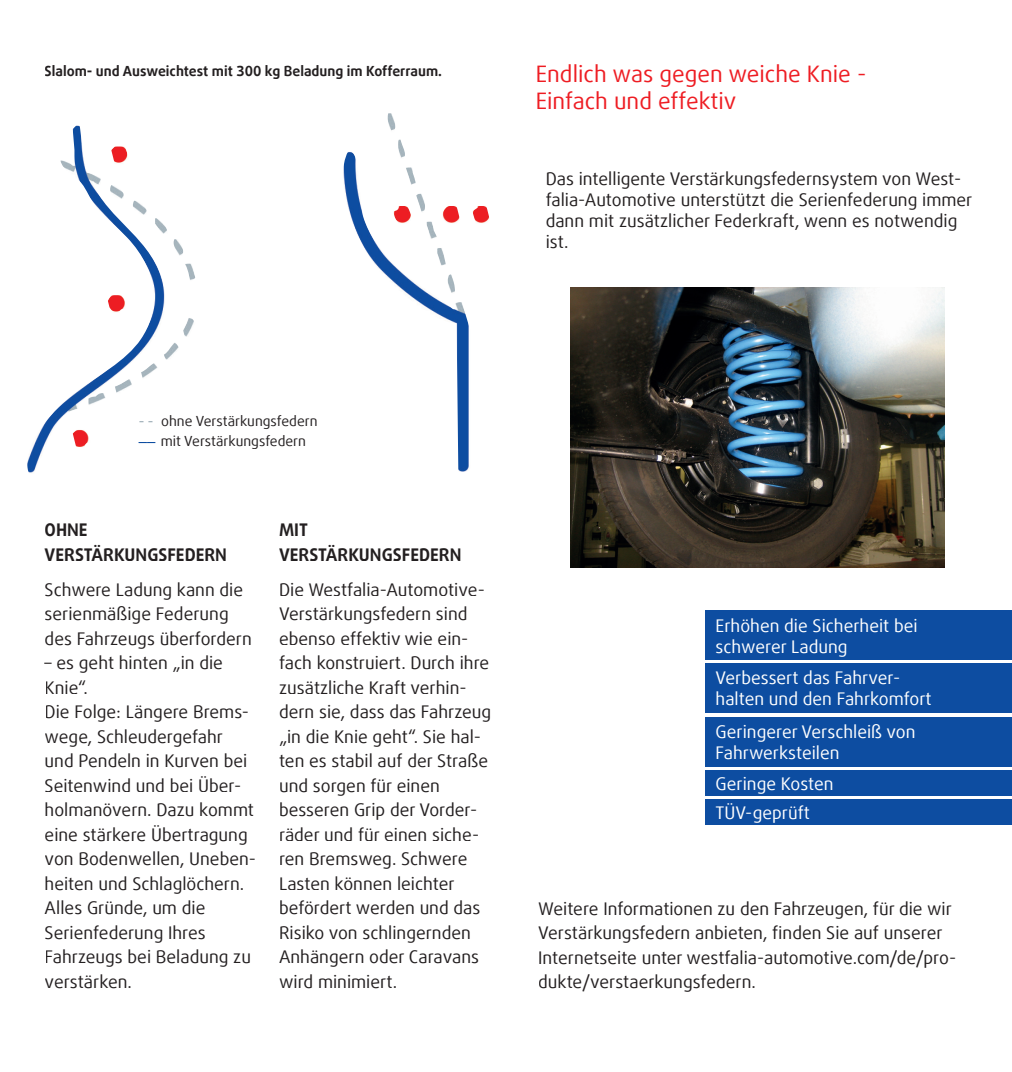
<style>
.page{position:relative;width:1012px;height:1072px;background:#fff}
.page>*{position:absolute;margin:0;border:0;box-sizing:border-box;transform-origin:0 0}
.t1{font:22.75px/26.2px "Daxline Offc";color:#ee1d23}
.t2{font:17.5px/24.5px "Daxline Offc";color:#231f20}
.t3{font:17.5px/21px "Daxline Offc";color:#fff}
.t4{font:700 17.5px/24.5px "Daxline Offc";color:#231f20}
.t5{font:700 14px "Daxline Offc";color:#231f20}
.t6{font:14px/19.2px "Daxline Offc";color:#231f20}
.s1{font-weight:700;color:#a7b6be}
</style>
<div class="page">
<img style="left:571px;top:287px;width:374px;height:281px">
<img style="left:27px;top:113px;width:368px;height:359px">
<div style="left:706px;top:610px;width:306px;height:50px;background:#0d4da1"></div>
<div style="left:706px;top:663px;width:306px;height:50px;background:#0d4da1"></div>
<div style="left:706px;top:717px;width:306px;height:49px;background:#0d4da1"></div>
<div style="left:706px;top:799px;width:306px;height:26px;background:#0d4da1"></div>
<div style="left:706px;top:770px;width:306px;height:25px;background:#0d4da1"></div>
<p class="t5" style="left:45px;top:61px;width:399px">Slalom- und Ausweichtest mit 300 kg Beladung im Kofferraum.</p>
<h1 class="t1" style="left:536px;top:61px;width:332px">Endlich was gegen weiche Knie -<br>Einfach und effektiv</h1>
<p class="t2" style="left:546px;top:168px;width:428px;line-height:21px">Das intelligente Verstärkungsfedernsystem von West&shy;falia-Automotive unterstützt die Serienfederung immer dann mit zusätzlicher Federkraft, wenn es notwendig ist.</p>
<p class="t6" style="left:139px;top:412px;width:180px"><span class="s1">- -</span> ohne Verstärkungsfedern <sup>__</sup> mit Verstärkungsfedern</p>
<p class="t4" style="left:45px;top:517px;width:184px">OHNE<br>VERSTÄRKUNGSFEDERN</p>
<p class="t2" style="left:45px;top:577px;width:209px">Schwere Ladung kann die serienmäßige Federung des Fahrzeugs überfordern</p>
<p class="t2" style="left:45px;top:650px;width:213px">– es geht hinten „in die<br>Knie“.<br>Die Folge: Längere Brems&shy;wege, Schleudergefahr und Pendeln in Kurven bei<br>Seitenwind und bei Über&shy;holmanövern. Dazu kommt eine stärkere Übertragung von Bodenwellen, Uneben&shy;heiten und Schlaglöchern.<br>Alles Gründe, um die<br>Serienfederung Ihres<br>Fahrzeugs bei Beladung zu verstärken.</p>
<p class="t4" style="left:279px;top:517px;width:184px">MIT<br>VERSTÄRKUNGSFEDERN</p>
<p class="t2" style="left:279px;top:577px;width:214px">Die Westfalia-Automotive-<br>Verstärkungsfedern sind ebenso effektiv wie ein&shy;fach konstruiert. Durch ihre zusätzliche Kraft verhin&shy;dern sie, dass das Fahrzeug „in die Knie geht“. Sie hal&shy;ten es stabil auf der Straße und sorgen für einen besseren Grip der Vorder&shy;räder und für einen siche&shy;ren Bremsweg. Schwere<br>Lasten können leichter befördert werden und das<br>Risiko von schlingernden<br>Anhängern oder Caravans wird minimiert.</p>
<p class="t3" style="left:716px;top:615px;width:204px">Erhöhen die Sicherheit bei schwerer Ladung</p>
<p class="t3" style="left:716px;top:667px;width:218px">Verbessert das Fahrver&shy;halten und den Fahrkomfort</p>
<p class="t3" style="left:716px;top:721px;width:201px">Geringerer Verschleiß von<br>Fahrwerksteilen</p>
<p class="t3" style="left:716px;top:773px;width:120px">Geringe Kosten</p>
<p class="t3" style="left:716px;top:802px;width:96px">TÜV-geprüft</p>
<p class="t2" style="left:538px;top:896px;width:420px">Weitere Informationen zu den Fahrzeugen, für die wir Verstärkungsfedern anbieten, finden Sie auf unserer Internetseite unter westfalia-automotive.com/de/pro&shy;dukte/verstaerkungsfedern.</p>
</div>
